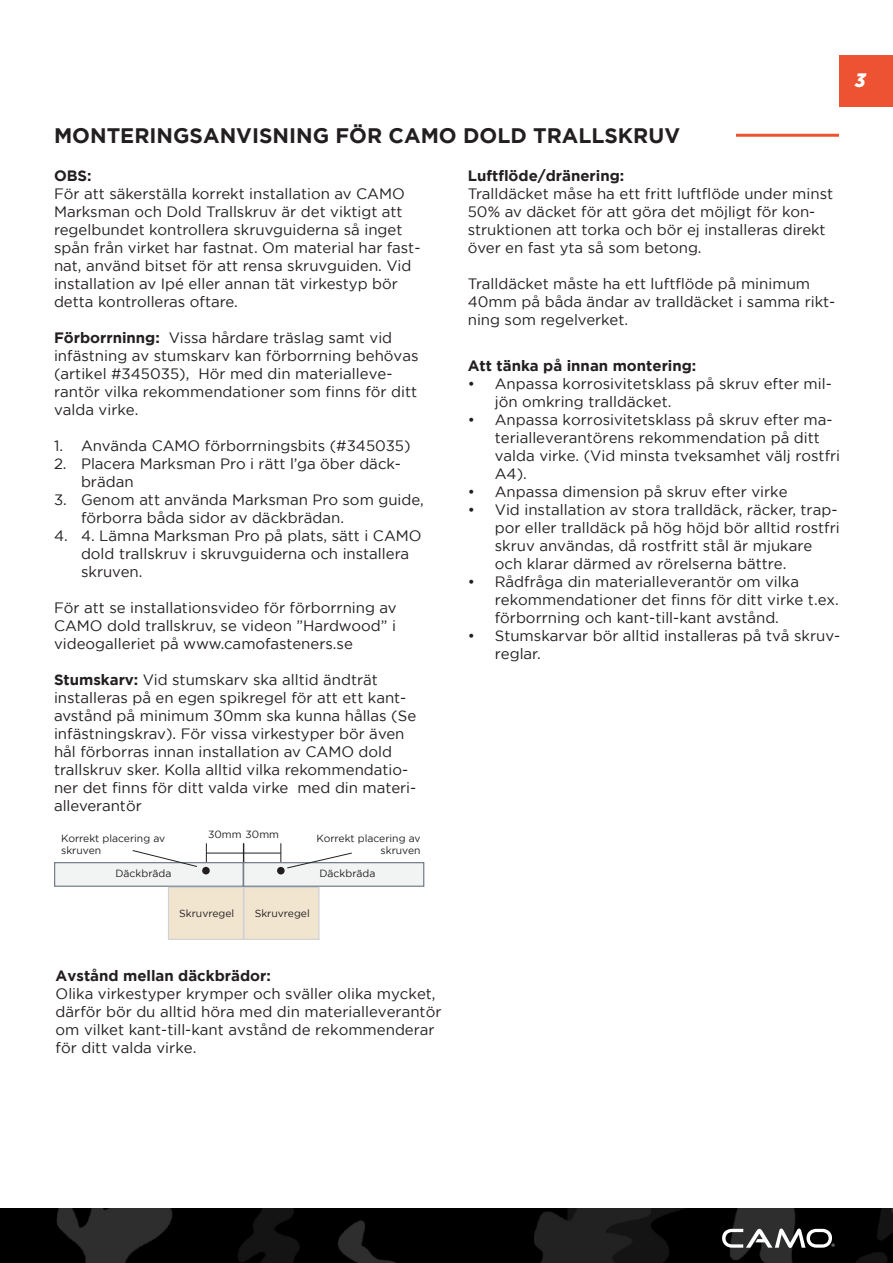
<style>
.page{position:relative;width:893px;height:1263px;background:#fff}
.page>*{position:absolute;margin:0;border:0;box-sizing:border-box;transform-origin:0 0}
.t1{font:700 21px "Gotham";color:#231f20}
.t2{font:italic 900 19.5px "Gotham Narrow";color:#fff}
.t3{font:15px/18px "Gotham";color:#231f20}
.t4{font:700 15px "Gotham";color:#231f20}
.t5{font:10.35px/12.5px "Gotham";color:#231f20}
.s1{font-weight:700}
</style>
<div class="page">
<img style="left:0;top:1209px;width:893px;height:54px">
<svg style="left:722px;top:1228px;width:113px;height:20px"></svg>
<div style="left:839px;top:55px;width:54px;height:51px;background:#ed5232"></div>
<hr style="left:736px;top:134px;width:103px;height:3px;background:#ed5232">
<div style="left:54px;top:862px;width:190px;height:25px;background:#f2f3f3;border:1px solid #727f8a"></div>
<div style="left:168px;top:887px;width:76px;height:53px;background:#f2e5cf;border:1px solid #d1d2d4"></div>
<hr style="left:206px;top:853px;width:37px;height:1px;background:#231f20">
<div style="left:202px;top:867px;width:8px;height:7px;border:2px solid #231f20;border-radius:50%"></div>
<svg style="left:132px;top:843px;width:77px;height:31px"></svg>
<div style="left:243px;top:887px;width:77px;height:53px;background:#f2e5cf;border:1px solid #d1d2d4"></div>
<div style="left:243px;top:862px;width:181px;height:25px;background:#f2f3f3;border:1px solid #727f8a"></div>
<svg style="left:243px;top:843px;width:1px;height:19px"></svg>
<hr style="left:244px;top:853px;width:37px;height:1px;background:#231f20">
<div style="left:277px;top:867px;width:8px;height:7px;border:2px solid #231f20;border-radius:50%"></div>
<svg style="left:278px;top:843px;width:75px;height:31px"></svg>
<p class="t1" style="left:54px;top:123px;width:628px">MONTERINGSANVISNING FÖR CAMO DOLD TRALLSKRUV</p>
<p class="t3" style="left:54px;top:166px;width:368px"><span class="s1">OBS:<br></span>För att säkerställa korrekt installation av CAMO Marksman och Dold Trallskruv är det viktigt att regelbundet kontrollera skruvguiderna så inget spån från virket har fastnat. Om material har fast&shy;nat, använd bitset för att rensa skruvguiden. Vid installation av Ipé eller annan tät virkestyp bör detta kontrolleras oftare.</p>
<p class="t3" style="left:54px;top:328px;width:366px"><span class="s1">Förborrninng:</span> Vissa hårdare träslag samt vid infästning av stumskarv kan förborrning behövas (artikel #345035), Hör med din materialleve&shy;rantör vilka rekommendationer som finns för ditt valda virke.</p>
<p class="t3" style="left:54px;top:436px;width:358px">1. Använda CAMO förborrningsbits (#345035)</p>
<p class="t3" style="left:81px;top:454px;width:321px;text-indent:-27px">2. Placera Marksman Pro i rätt l’ga öber däck&shy;brädan</p>
<p class="t3" style="left:81px;top:490px;width:344px;text-indent:-27px">3. Genom att använda Marksman Pro som guide, förborra båda sidor av däckbrädan.</p>
<p class="t3" style="left:81px;top:526px;width:342px;text-indent:-27px">4. 4. Lämna Marksman Pro på plats, sätt i CAMO dold trallskruv i skruvguiderna och installera skruven.</p>
<p class="t3" style="left:54px;top:598px;width:344px;text-align:justify">För att se installationsvideo för förborrning av CAMO dold trallskruv, se videon ”Hardwood” i videogalleriet på www.camofasteners.se</p>
<p class="t3" style="left:54px;top:670px;width:364px"><span class="s1">Stumskarv:</span> Vid stumskarv ska alltid ändträt installeras på en egen spikregel för att ett kant&shy;avstånd på minimum 30mm ska kunna hållas (Se infästningskrav). För vissa virkestyper bör även hål förborras innan installation av CAMO dold trallskruv sker. Kolla alltid vilka rekommendatio&shy;ner det finns för ditt valda virke med din materi&shy;alleverantör</p>
<p class="t5" style="left:208px;top:828px;width:72px">30mm 30mm</p>
<p class="t5" style="left:116px;top:867px;width:57px">Däckbräda</p>
<p class="t5" style="left:179px;top:907px;width:57px">Skruvregel</p>
<p class="t4" style="left:468px;top:167px;width:158px">Luftflöde/dränering:</p>
<p class="t3" style="left:468px;top:184px;width:367px">Tralldäcket måse ha ett fritt luftflöde under minst 50% av däcket för att göra det möjligt för kon&shy;struktionen att torka och bör ej installeras direkt över en fast yta så som betong.</p>
<p class="t3" style="left:468px;top:274px;width:369px">Tralldäcket måste ha ett luftflöde på minimum<br>40mm på båda ändar av tralldäcket i samma rikt&shy;ning som regelverket.</p>
<p class="t4" style="left:468px;top:357px;width:230px">Att tänka på innan montering:</p>
<p class="t3" style="left:495px;top:375px;width:339px;text-indent:-27px">• Anpassa korrosivitetsklass på skruv efter mil&shy;jön omkring tralldäcket.</p>
<p class="t3" style="left:495px;top:411px;width:347px;text-indent:-27px">• Anpassa korrosivitetsklass på skruv efter ma&shy;terialleverantörens rekommendation på ditt valda virke. (Vid minsta tveksamhet välj rostfri A4).</p>
<p class="t3" style="left:468px;top:483px;width:321px">• Anpassa dimension på skruv efter virke</p>
<p class="t3" style="left:495px;top:501px;width:347px;text-indent:-27px">• Vid installation av stora tralldäck, räcker, trap&shy;por eller tralldäck på hög höjd bör alltid rostfri skruv användas, då rostfritt stål är mjukare och klarar därmed av rörelserna bättre.</p>
<p class="t3" style="left:495px;top:573px;width:346px;text-indent:-27px">• Rådfråga din materialleverantör om vilka rekommendationer det finns för ditt virke t.ex. förborrning och kant-till-kant avstånd.</p>
<p class="t3" style="left:495px;top:627px;width:347px;text-indent:-27px">• Stumskarvar bör alltid installeras på två skruv&shy;reglar.</p>
<p class="t5" style="left:317px;top:832px;width:105px;text-align:right">Korrekt placering av skruven</p>
<p class="t5" style="left:61px;top:832px;width:105px">Korrekt placering av skruven</p>
<p class="t5" style="left:320px;top:867px;width:57px">Däckbräda</p>
<p class="t5" style="left:255px;top:907px;width:57px">Skruvregel</p>
<h2 class="t2" style="left:855px;top:67px;width:12px">3</h2>
<p class="t3" style="left:56px;top:967px;width:387px"><span class="s1">Avstånd mellan däckbrädor:<br></span>Olika virkestyper krymper och sväller olika mycket, därför bör du alltid höra med din materialleverantör om vilket kant-till-kant avstånd de rekommenderar för ditt valda virke.</p>
</div>
